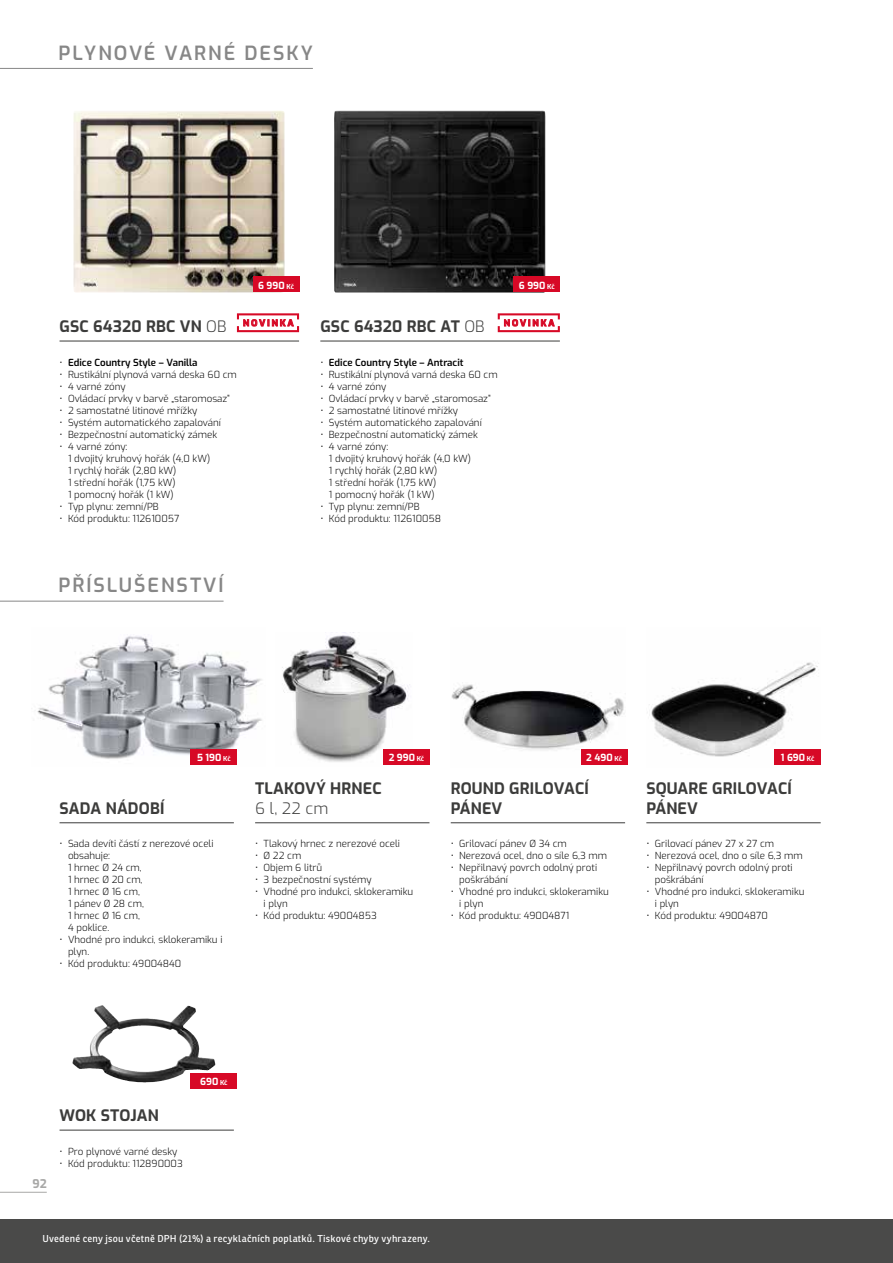
<style>
.page{position:relative;width:893px;height:1263px;background:#fff}
.page>*{position:absolute;margin:0;border:0;box-sizing:border-box;transform-origin:0 0}
.t1{font:600 19.5px "Exo";letter-spacing:.1em;color:#878787}
.t2{font:700 15.75px/19.8px "Exo";letter-spacing:.01em;color:#3c3c3b}
.t3{font:300 15.75px "Exo";color:#3c3c3b}
.t4{font:700 12px "Exo";color:#a8a8a7}
.t5{font:300 9.75px/12px "Exo";color:#000}
.t6{font:9.75px "Ronnia Basic Rg";letter-spacing:.025em;color:#fff}
.t7{font:600 9.75px "Exo";color:#000}
.t8{font:700 9.75px "Exo";color:#fff}
.t9{font:700 8.7px "Exo";letter-spacing:.235em;color:#d70926}
.s1{font-size:6.75px}
.s2{font-weight:300}
</style>
<div class="page">
<img style="left:73px;top:111px;width:212px;height:182px">
<img style="left:334px;top:110px;width:212px;height:183px">
<img style="left:37px;top:636px;width:225px;height:129px">
<img style="left:72px;top:1006px;width:98px;height:76px">
<img style="left:282px;top:635px;width:128px;height:127px">
<img style="left:451px;top:684px;width:174px;height:66px">
<img style="left:649px;top:662px;width:170px;height:103px">
<hr style="left:0;top:68px;width:313px;height:1px;background:#878787">
<hr style="left:0;top:601px;width:224px;height:1px;background:#878787">
<hr style="left:60px;top:341px;width:239px;height:1px;background:#3c3c3b">
<hr style="left:320px;top:341px;width:240px;height:1px;background:#3c3c3b">
<hr style="left:60px;top:822px;width:174px;height:1px;background:#3c3c3b">
<hr style="left:60px;top:1130px;width:174px;height:1px;background:#3c3c3b">
<hr style="left:255px;top:822px;width:174px;height:1px;background:#3c3c3b">
<hr style="left:451px;top:822px;width:174px;height:1px;background:#3c3c3b">
<hr style="left:646px;top:822px;width:175px;height:1px;background:#3c3c3b">
<svg style="left:237px;top:313px;width:62px;height:19px"></svg>
<svg style="left:498px;top:313px;width:62px;height:19px"></svg>
<div style="left:0;top:1219px;width:893px;height:44px;background:#4a4a49"></div>
<div style="left:253px;top:277px;width:46px;height:15px;background:#d70926"></div>
<div style="left:191px;top:749px;width:46px;height:16px;background:#d70926"></div>
<div style="left:191px;top:1073px;width:46px;height:16px;background:#d70926"></div>
<div style="left:383px;top:749px;width:46px;height:16px;background:#d70926"></div>
<div style="left:581px;top:749px;width:46px;height:16px;background:#d70926"></div>
<div style="left:775px;top:749px;width:46px;height:16px;background:#d70926"></div>
<div style="left:514px;top:277px;width:46px;height:15px;background:#d70926"></div>
<hr style="left:0;top:1192px;width:47px;height:1px;background:#a8a8a7">
<h1 class="t1" style="left:59px;top:38px;width:256px">PLYNOVÉ VARNÉ DESKY</h1>
<p class="t8" style="left:258px;top:278px;width:37px">6 990 <span class="s1">Kč</span></p>
<p class="t8" style="left:519px;top:278px;width:37px">6 990 <span class="s1">Kč</span></p>
<p class="t9" style="left:243px;top:317px;width:52px">NOVINKA</p>
<p class="t9" style="left:504px;top:317px;width:52px">NOVINKA</p>
<h2 class="t2" style="left:60px;top:316px;width:168px">GSC 64320 RBC VN <span class="s2">OB</span></h2>
<p class="t7" style="left:60px;top:355px;width:140px"><span class="s2">•</span> Edice Country Style – Vanilla</p>
<p class="t5" style="left:60px;top:367px;width:179px">• Rustikální plynová varná deska 60 cm</p>
<p class="t5" style="left:60px;top:379px;width:68px">• 4 varné zóny</p>
<p class="t5" style="left:60px;top:392px;width:172px">• Ovládací prvky v barvě „staromosaz”</p>
<p class="t5" style="left:60px;top:404px;width:139px">• 2 samostatné litinové mřížky</p>
<p class="t5" style="left:60px;top:416px;width:163px">• Systém automatického zapalování</p>
<p class="t5" style="left:60px;top:428px;width:159px">• Bezpečnostní automatický zámek</p>
<p class="t5" style="left:68px;top:440px;width:144px;text-indent:-9px">• 4 varné zóny:<br>1 dvojitý kruhový hořák (4,0 kW)<br>1 rychlý hořák (2,80 kW)<br>1 střední hořák (1,75 kW)<br>1 pomocný hořák (1 kW)</p>
<p class="t5" style="left:60px;top:500px;width:101px">• Typ plynu: zemní/PB</p>
<p class="t5" style="left:60px;top:512px;width:121px">• Kód produktu: 112610057</p>
<h2 class="t2" style="left:320px;top:316px;width:166px">GSC 64320 RBC AT <span class="s2">OB</span></h2>
<p class="t7" style="left:320px;top:355px;width:145px"><span class="s2">•</span> Edice Country Style – Antracit</p>
<p class="t5" style="left:320px;top:367px;width:179px">• Rustikální plynová varná deska 60 cm</p>
<p class="t5" style="left:320px;top:379px;width:68px">• 4 varné zóny</p>
<p class="t5" style="left:320px;top:392px;width:172px">• Ovládací prvky v barvě „staromosaz”</p>
<p class="t5" style="left:320px;top:404px;width:139px">• 2 samostatné litinové mřížky</p>
<p class="t5" style="left:320px;top:416px;width:163px">• Systém automatického zapalování</p>
<p class="t5" style="left:320px;top:428px;width:159px">• Bezpečnostní automatický zámek</p>
<p class="t5" style="left:329px;top:440px;width:144px;text-indent:-9px">• 4 varné zóny:<br>1 dvojitý kruhový hořák (4,0 kW)<br>1 rychlý hořák (2,80 kW)<br>1 střední hořák (1,75 kW)<br>1 pomocný hořák (1 kW)</p>
<p class="t5" style="left:320px;top:500px;width:101px">• Typ plynu: zemní/PB</p>
<p class="t5" style="left:320px;top:512px;width:122px">• Kód produktu: 112610058</p>
<h1 class="t1" style="left:58px;top:571px;width:167px">PŘÍSLUŠENSTVÍ</h1>
<p class="t8" style="left:197px;top:750px;width:35px">5 190 <span class="s1">Kč</span></p>
<h2 class="t2" style="left:60px;top:797px;width:106px">SADA NÁDOBÍ</h2>
<p class="t5" style="left:68px;top:837px;width:147px;text-indent:-9px">• Sada devíti částí z nerezové oceli obsahuje:<br>1 hrnec Ø 24 cm,<br>1 hrnec Ø 20 cm,<br>1 hrnec Ø 16 cm,<br>1 pánev Ø 28 cm,<br>1 hrnec Ø 16 cm,<br>4 poklice.</p>
<p class="t5" style="left:68px;top:933px;width:156px;text-indent:-9px">• Vhodné pro indukci, sklokeramiku i plyn.</p>
<p class="t5" style="left:60px;top:957px;width:123px">• Kód produktu: 49004840</p>
<p class="t8" style="left:389px;top:750px;width:37px">2 990 <span class="s1">Kč</span></p>
<p class="t8" style="left:586px;top:750px;width:37px">2 490 <span class="s1">Kč</span></p>
<p class="t8" style="left:781px;top:750px;width:35px">1 690 <span class="s1">Kč</span></p>
<h2 class="t2" style="left:255px;top:778px;width:128px">TLAKOVÝ HRNEC</h2>
<h2 class="t3" style="left:255px;top:797px;width:75px">6 l, 22 cm</h2>
<p class="t5" style="left:255px;top:837px;width:146px">• Tlakový hrnec z nerezové oceli</p>
<p class="t5" style="left:255px;top:849px;width:48px">• Ø 22 cm</p>
<p class="t5" style="left:255px;top:861px;width:69px">• Objem 6 litrů</p>
<p class="t5" style="left:255px;top:873px;width:118px">• 3 bezpečnostní systémy</p>
<p class="t5" style="left:264px;top:885px;width:151px;text-indent:-9px">• Vhodné pro indukci, sklokeramiku i plyn</p>
<p class="t5" style="left:255px;top:909px;width:123px">• Kód produktu: 49004853</p>
<h2 class="t2" style="left:451px;top:778px;width:140px">ROUND GRILOVACÍ<br>PÁNEV</h2>
<p class="t5" style="left:451px;top:837px;width:118px">• Grilovací pánev Ø 34 cm</p>
<p class="t5" style="left:451px;top:849px;width:158px">• Nerezová ocel, dno o síle 6,3 mm</p>
<p class="t5" style="left:459px;top:861px;width:139px;text-indent:-9px">• Nepřilnavý povrch odolný proti poškrábání</p>
<p class="t5" style="left:459px;top:885px;width:151px;text-indent:-9px">• Vhodné pro indukci, sklokeramiku i plyn</p>
<p class="t5" style="left:451px;top:909px;width:120px">• Kód produktu: 49004871</p>
<h2 class="t2" style="left:646px;top:778px;width:147px">SQUARE GRILOVACÍ<br>PÁNEV</h2>
<p class="t5" style="left:646px;top:837px;width:129px">• Grilovací pánev 27 x 27 cm</p>
<p class="t5" style="left:646px;top:849px;width:158px">• Nerezová ocel, dno o síle 6,3 mm</p>
<p class="t5" style="left:655px;top:861px;width:139px;text-indent:-9px">• Nepřilnavý povrch odolný proti poškrábání</p>
<p class="t5" style="left:655px;top:885px;width:151px;text-indent:-9px">• Vhodné pro indukci, sklokeramiku i plyn</p>
<p class="t5" style="left:646px;top:909px;width:123px">• Kód produktu: 49004870</p>
<p class="t4" style="left:32px;top:1174px;width:16px">92</p>
<h2 class="t2" style="left:60px;top:1105px;width:101px">WOK STOJAN</h2>
<p class="t5" style="left:60px;top:1144px;width:119px">• Pro plynové varné desky</p>
<p class="t5" style="left:60px;top:1156px;width:125px">• Kód produktu: 112890003</p>
<p class="t8" style="left:200px;top:1074px;width:29px">690 <span class="s1">Kč</span></p>
<p class="t6" style="left:43px;top:1233px;width:389px">Uvedené ceny jsou včetně DPH (21%) a recyklačních poplatků. Tiskové chyby vyhrazeny.</p>
</div>
